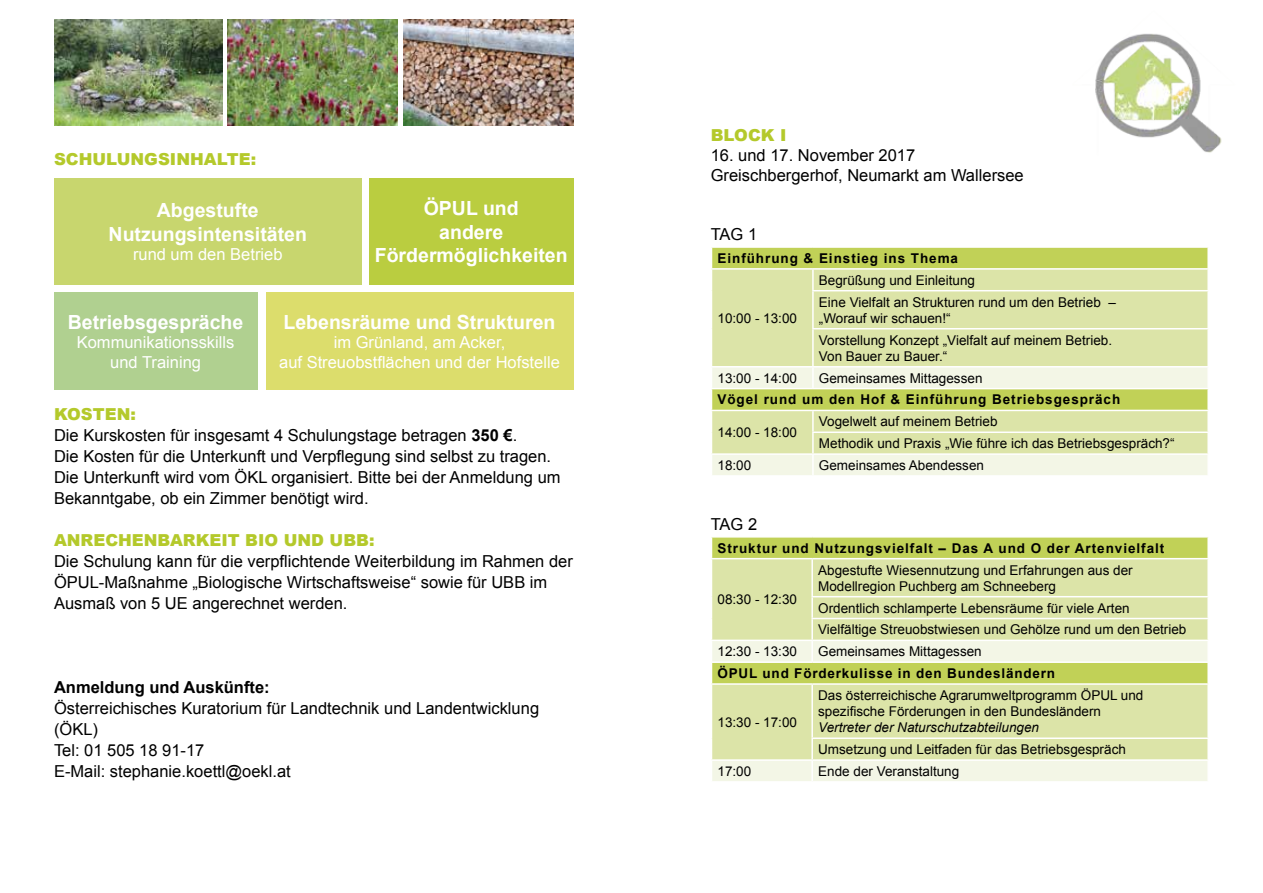
<style>
.page{position:relative;width:1263px;height:893px;background:#fff}
.page>*{position:absolute;margin:0;border:0;box-sizing:border-box;transform-origin:0 0}
.t1{font:700 19.5px/23.4px "Arial";color:#fff;text-align:center}
.t2{font:16.5px/21px "Arial";color:#000}
.t3{font:16.5px/19.8px "Arial";color:#fff;text-align:center}
.t4{font:900 16.5px "Arial";color:#b4c92b}
.t5{font:700 16.5px "Arial";color:#000}
.t6{font:13.5px/21.9px "Arial";color:#000}
.t7{font:700 13.5px "Arial";letter-spacing:.07em;color:#000}
.t8{font:italic 13.5px "Arial";color:#000}
.s1{font-weight:900;color:#b4c92b}
.s2{font-weight:700}
</style>
<div class="page">
<div style="left:712px;top:248px;width:495px;height:20px;background:#c1d157"></div>
<div style="left:712px;top:270px;width:495px;height:96px;background:#dce4a8"></div>
<svg style="left:712px;top:367px;width:495px;height:108px"></svg>
<hr style="left:812px;top:270px;width:2px;height:20px;background:#fff">
<hr style="left:812px;top:290px;width:397px;height:1px;background:#fff">
<hr style="left:812px;top:291px;width:2px;height:37px;background:#fff">
<hr style="left:812px;top:328px;width:397px;height:1px;background:#fff">
<hr style="left:812px;top:329px;width:2px;height:37px;background:#fff">
<hr style="left:812px;top:367px;width:2px;height:21px;background:#fff">
<hr style="left:711px;top:388px;width:102px;height:1px;background:#fff">
<hr style="left:813px;top:388px;width:396px;height:1px;background:#fff">
<hr style="left:711px;top:410px;width:102px;height:1px;background:#fff">
<hr style="left:813px;top:410px;width:396px;height:1px;background:#fff">
<hr style="left:812px;top:411px;width:2px;height:20px;background:#fff">
<hr style="left:812px;top:431px;width:397px;height:2px;background:#fff">
<hr style="left:812px;top:433px;width:2px;height:20px;background:#fff">
<hr style="left:711px;top:453px;width:102px;height:2px;background:#fff">
<hr style="left:813px;top:453px;width:396px;height:2px;background:#fff">
<hr style="left:812px;top:455px;width:2px;height:20px;background:#fff">
<div style="left:712px;top:538px;width:495px;height:20px;background:#c1d157"></div>
<div style="left:712px;top:559px;width:495px;height:81px;background:#dce4a8"></div>
<svg style="left:712px;top:641px;width:495px;height:140px;fill:#dce4a8"></svg>
<hr style="left:811px;top:559px;width:2px;height:37px;background:#fff">
<hr style="left:811px;top:596px;width:398px;height:1px;background:#fff">
<hr style="left:811px;top:597px;width:2px;height:21px;background:#fff">
<hr style="left:811px;top:618px;width:398px;height:1px;background:#fff">
<hr style="left:811px;top:619px;width:2px;height:21px;background:#fff">
<hr style="left:811px;top:641px;width:2px;height:20px;background:#fff">
<hr style="left:711px;top:661px;width:101px;height:2px;background:#fff">
<hr style="left:812px;top:661px;width:397px;height:2px;background:#fff">
<hr style="left:711px;top:683px;width:101px;height:2px;background:#fff">
<hr style="left:812px;top:683px;width:397px;height:2px;background:#fff">
<hr style="left:811px;top:685px;width:2px;height:52px;background:#fff">
<hr style="left:811px;top:737px;width:398px;height:2px;background:#fff">
<hr style="left:811px;top:739px;width:2px;height:20px;background:#fff">
<hr style="left:711px;top:759px;width:101px;height:2px;background:#fff">
<hr style="left:812px;top:759px;width:397px;height:2px;background:#fff">
<hr style="left:811px;top:761px;width:2px;height:20px;background:#fff">
<div style="left:54px;top:179px;width:308px;height:106px;background:#c8d66e"></div>
<div style="left:266px;top:292px;width:307px;height:98px;background:#dcdd6c"></div>
<div style="left:369px;top:179px;width:204px;height:106px;background:#bacd40"></div>
<div style="left:54px;top:292px;width:203px;height:98px;background:#b0d090"></div>
<img style="left:54px;top:19px;width:169px;height:106px">
<img style="left:228px;top:19px;width:170px;height:106px">
<img style="left:403px;top:19px;width:170px;height:106px">
<img style="left:1095px;top:33px;width:127px;height:120px">
<p class="t4" style="left:54px;top:147px;width:204px">SCHULUNGSINHALTE:</p>
<h1 class="t1" style="left:109px;top:199px;width:200px">Abgestufte<br>Nutzungsintensitäten</h1>
<p class="t3" style="left:133px;top:245px;width:151px">rund um den Betrieb</p>
<h1 class="t1" style="left:375px;top:197px;width:194px">ÖPUL und<br>andere<br>Fördermöglichkeiten</h1>
<h1 class="t1" style="left:68px;top:311px;width:177px">Betriebsgespräche</h1>
<p class="t3" style="left:77px;top:333px;width:159px">Kommunikationsskills und Training</p>
<h1 class="t1" style="left:284px;top:311px;width:273px">Lebensräume und Strukturen</h1>
<p class="t3" style="left:279px;top:333px;width:282px">im Grünland, am Acker,<br>auf Streuobstflächen und der Hofstelle</p>
<p class="t2" style="left:54px;top:404px;width:508px"><span class="s1">KOSTEN:<br></span>Die Kurskosten für insgesamt 4 Schulungstage betragen <span class="s2">350 €</span>.<br>Die Kosten für die Unterkunft und Verpflegung sind selbst zu tragen.<br>Die Unterkunft wird vom ÖKL organisiert. Bitte bei der Anmeldung um Bekanntgabe, ob ein Zimmer benötigt wird.</p>
<p class="t4" style="left:54px;top:528px;width:322px">ANRECHENBARKEIT BIO UND UBB:</p>
<p class="t2" style="left:54px;top:551px;width:520px">Die Schulung kann für die verpflichtende Weiterbildung im Rahmen der<br>ÖPUL-Maßnahme „Biologische Wirtschaftsweise“ sowie für UBB im<br>Ausmaß von 5 UE angerechnet werden.</p>
<p class="t5" style="left:54px;top:676px;width:217px">Anmeldung und Auskünfte:</p>
<p class="t2" style="left:54px;top:698px;width:487px">Österreichisches Kuratorium für Landtechnik und Landentwicklung (ÖKL)<br>Tel: 01 505 18 91-17<br>E-Mail: stephanie.koettl@oekl.at</p>
<p class="t4" style="left:711px;top:123px;width:75px">BLOCK I</p>
<p class="t2" style="left:711px;top:146px;width:314px;line-height:19.8px">16. und 17. November 2017<br>Greischbergerhof, Neumarkt am Wallersee</p>
<p class="t2" style="left:711px;top:224px;width:48px">TAG 1</p>
<p class="t7" style="left:717px;top:249px;width:242px">Einführung &amp; Einstieg ins Thema</p>
<p class="t6" style="left:717px;top:307px;width:81px">10:00 - 13:00</p>
<p class="t6" style="left:819px;top:269px;width:298px">Begrüßung und Einleitung<br>Eine Vielfalt an Strukturen rund um den Betrieb –</p>
<p class="t6" style="left:819px;top:307px;width:295px">„Worauf wir schauen!“<br>Vorstellung Konzept „Vielfalt auf meinem Betrieb.</p>
<p class="t6" style="left:819px;top:345px;width:130px">Von Bauer zu Bauer.“</p>
<p class="t6" style="left:717px;top:367px;width:81px">13:00 - 14:00</p>
<p class="t6" style="left:819px;top:367px;width:165px">Gemeinsames Mittagessen</p>
<p class="t7" style="left:717px;top:391px;width:404px">Vögel rund um den Hof &amp; Einführung Betriebsgespräch</p>
<p class="t6" style="left:717px;top:422px;width:81px">14:00 - 18:00</p>
<p class="t6" style="left:819px;top:411px;width:357px">Vogelwelt auf meinem Betrieb<br>Methodik und Praxis „Wie führe ich das Betriebsgespräch?“</p>
<p class="t6" style="left:717px;top:454px;width:35px">18:00</p>
<p class="t6" style="left:819px;top:454px;width:167px">Gemeinsames Abendessen</p>
<p class="t2" style="left:711px;top:514px;width:48px">TAG 2</p>
<p class="t7" style="left:717px;top:539px;width:448px">Struktur und Nutzungsvielfalt – Das A und O der Artenvielfalt</p>
<p class="t6" style="left:717px;top:589px;width:81px">08:30 - 12:30</p>
<p class="t6" style="left:818px;top:562px;width:316px;line-height:16.2px">Abgestufte Wiesennutzung und Erfahrungen aus der<br>Modellregion Puchberg am Schneeberg</p>
<p class="t6" style="left:818px;top:597px;width:370px">Ordentlich schlamperte Lebensräume für viele Arten<br>Vielfältige Streuobstwiesen und Gehölze rund um den Betrieb</p>
<p class="t6" style="left:717px;top:641px;width:81px">12:30 - 13:30</p>
<p class="t6" style="left:818px;top:641px;width:165px">Gemeinsames Mittagessen</p>
<p class="t7" style="left:717px;top:664px;width:339px">ÖPUL und Förderkulisse in den Bundesländern</p>
<p class="t6" style="left:717px;top:711px;width:81px">13:30 - 17:00</p>
<p class="t6" style="left:818px;top:687px;width:327px;line-height:16.2px">Das österreichische Agrarumweltprogramm ÖPUL und spezifische Förderungen in den Bundesländern</p>
<p class="t8" style="left:818px;top:719px;width:222px">Vertreter der Naturschutzabteilungen</p>
<p class="t6" style="left:818px;top:738px;width:309px">Umsetzung und Leitfaden für das Betriebsgespräch</p>
<p class="t6" style="left:717px;top:760px;width:35px">17:00</p>
<p class="t6" style="left:818px;top:760px;width:143px">Ende der Veranstaltung</p>
</div>
